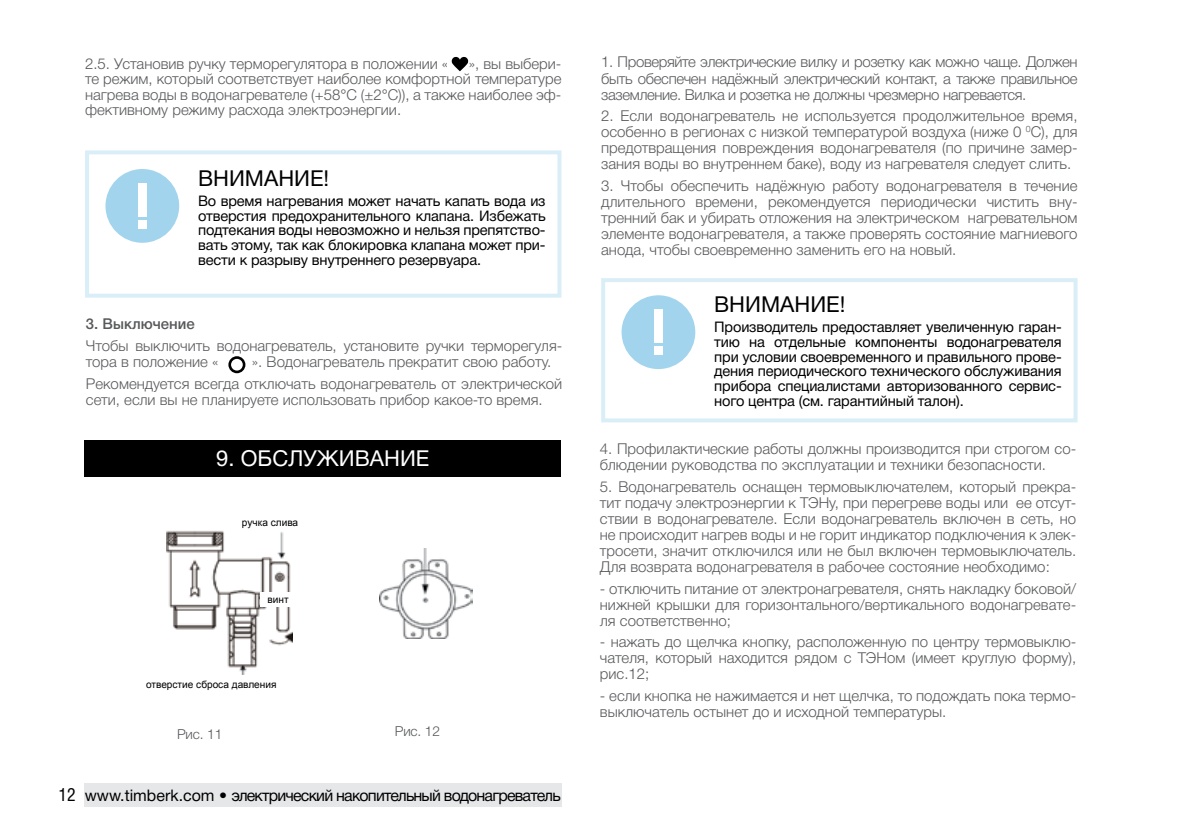
<style>
.page{position:relative;width:1191px;height:840px;background:#fff}
.page>*{position:absolute;margin:0;border:0;box-sizing:border-box;transform-origin:0 0}
.t1{font:22px "Helvetica Neue Cyr";color:#000}
.t2{font:22px "Helvetica Neue Cyr";color:#fff}
.t3{font:16px "Helvetica Neue Cyr";letter-spacing:-.05em;color:#000}
.t4{font:300 15px/16px "Helvetica Neue Cyr";color:#58595b;text-align:justify}
.t5{font:500 15px "Helvetica Neue Cyr";color:#58595b}
.t6{font:14.6px/14.6px "Helvetica Neue Cyr";letter-spacing:-.01em;color:#000;text-align:justify}
.t7{font:300 13.8px "Helvetica Neue Cyr";letter-spacing:-.01em;color:#58595b}
.t8{font:10px "Arial";color:#000}
.s1{font-family:"Helios Cond C";font-size:18px}
</style>
<div class="page">
<div style="left:84px;top:782px;width:477px;height:24px;background:#e6e7e8"></div>
<svg style="left:228px;top:356px;width:17px;height:17px"></svg>
<div style="left:105px;top:169px;width:74px;height:74px;background:#a2d5ed;border-radius:50%"></div>
<div style="left:138px;top:183px;width:9px;height:33px;background:#fff"></div>
<div style="left:138px;top:220px;width:9px;height:9px;background:#fff"></div>
<div style="left:85px;top:150px;width:476px;height:147px;border:4px solid #a2d5ed"></div>
<div style="left:85px;top:439px;width:476px;height:37px;background:#000"></div>
<img style="left:380px;top:548px;width:92px;height:90px">
<img style="left:166px;top:530px;width:127px;height:144px">
<div style="left:260px;top:591px;width:36px;height:15px;background:#fff"></div>
<div style="left:621px;top:295px;width:74px;height:74px;background:#a2d5ed;border-radius:50%"></div>
<div style="left:654px;top:309px;width:9px;height:33px;background:#fff"></div>
<div style="left:654px;top:346px;width:9px;height:9px;background:#fff"></div>
<div style="left:601px;top:278px;width:476px;height:144px;border:4px solid #a2d5ed"></div>
<svg style="left:451px;top:56px;width:18px;height:15px"></svg>
<p class="t4" style="left:85px;top:56px;width:478px;line-height:15.4px;text-indent:384px">», вы выбери&shy;те режим, который соответствует наиболее комфортной температуре нагрева воды в водонагревателе (+58°С (±2°С)), а также наиболее эф&shy;фективному режиму расхода электроэнергии.</p>
<p class="t4" style="left:85px;top:56px;width:365px">2.5. Установив ручку терморегулятора в положении «</p>
<h1 class="t1" style="left:198px;top:166px;width:133px">ВНИМАНИЕ!</h1>
<p class="t6" style="left:198px;top:194px;width:349px">Во время нагревания может начать капать вода из отверстия предохранительного клапана. Избежать подтекания воды невозможно и нельзя препятство&shy;вать этому, так как блокировка клапана может при&shy;вести к разрыву внутреннего резервуара.</p>
<p class="t5" style="left:86px;top:315px;width:110px">3. Выключение</p>
<p class="t4" style="left:86px;top:337px;width:478px">Чтобы выключить водонагреватель, установите ручки терморегуля&shy;тора в положение «</p>
<p class="t4" style="left:86px;top:351px;width:478px;line-height:21.6px;text-indent:166px">». Водонагреватель прекратит свою работу.<br>Рекомендуется всегда отключать водонагреватель от электрической</p>
<p class="t4" style="left:86px;top:391px;width:458px">сети, если вы не планируете использовать прибор какое-то время.</p>
<h1 class="t2" style="left:216px;top:446px;width:215px">9. ОБСЛУЖИВАНИЕ</h1>
<p class="t8" style="left:242px;top:516px;width:58px">ручка слива</p>
<p class="t8" style="left:267px;top:592px;width:23px">винт</p>
<p class="t8" style="left:146px;top:678px;width:132px">отверстие сброса давления</p>
<p class="t7" style="left:177px;top:726px;width:47px">Рис. 11</p>
<p class="t7" style="left:395px;top:722px;width:47px">Рис. 12</p>
<p class="t3" style="left:58px;top:786px;width:504px"><span class="s1">12</span> www.timberk.com • электрический накопительный водонагреватель</p>
<p class="t4" style="left:601px;top:54px;width:478px">1. Проверяйте электрические вилку и розетку как можно чаще. Должен быть обеспечен надёжный электрический контакт, а также правильное заземление. Вилка и розетка не должны чрезмерно нагревается.</p>
<p class="t4" style="left:601px;top:108px;width:478px">2. Если водонагреватель не используется продолжительное время, особенно в регионах с низкой температурой воздуха (ниже 0 <sup>0</sup>C), для предотвращения повреждения водонагревателя (по причине замер&shy;зания воды во внутреннем баке), воду из нагревателя следует слить.</p>
<p class="t4" style="left:601px;top:178px;width:478px">3. Чтобы обеспечить надёжную работу водонагревателя в течение длительного времени, рекомендуется периодически чистить вну&shy;тренний бак и убирать отложения на электрическом нагревательном элементе водонагревателя, а также проверять состояние магниевого анода, чтобы своевременно заменить его на новый.</p>
<h1 class="t1" style="left:714px;top:292px;width:133px">ВНИМАНИЕ!</h1>
<p class="t6" style="left:714px;top:320px;width:349px">Производитель предоставляет увеличенную гаран&shy;тию на отдельные компоненты водонагревателя при условии своевременного и правильного прове&shy;дения периодического технического обслуживания прибора специалистами авторизованного сервис&shy;ного центра (см. гарантийный талон).</p>
<p class="t4" style="left:600px;top:440px;width:478px">4. Профилактические работы должны производится при строгом со&shy;блюдении руководства по эксплуатации и техники безопасности.</p>
<p class="t4" style="left:600px;top:478px;width:478px">5. Водонагреватель оснащен термовыключателем, который прекра&shy;тит подачу электроэнергии к ТЭНу, при перегреве воды или ее отсут&shy;ствии в водонагревателе. Если водонагреватель включен в сеть, но не происходит нагрев воды и не горит индикатор подключения к элек&shy;тросети, значит отключился или не был включен термовыключатель.<br>Для возврата водонагревателя в рабочее состояние необходимо:</p>
<p class="t4" style="left:600px;top:580px;width:478px">- отключить питание от электронагревателя, снять накладку боковой/ нижней крышки для горизонтального/вертикального водонагревате&shy;ля соответственно;</p>
<p class="t4" style="left:600px;top:634px;width:478px">- нажать до щелчка кнопку, расположенную по центру термовыклю&shy;чателя, который находится рядом с ТЭНом (имеет круглую форму), рис.12;</p>
<p class="t4" style="left:600px;top:687px;width:478px">- если кнопка не нажимается и нет щелчка, то подождать пока термо&shy;выключатель остынет до и исходной температуры.</p>
</div>
